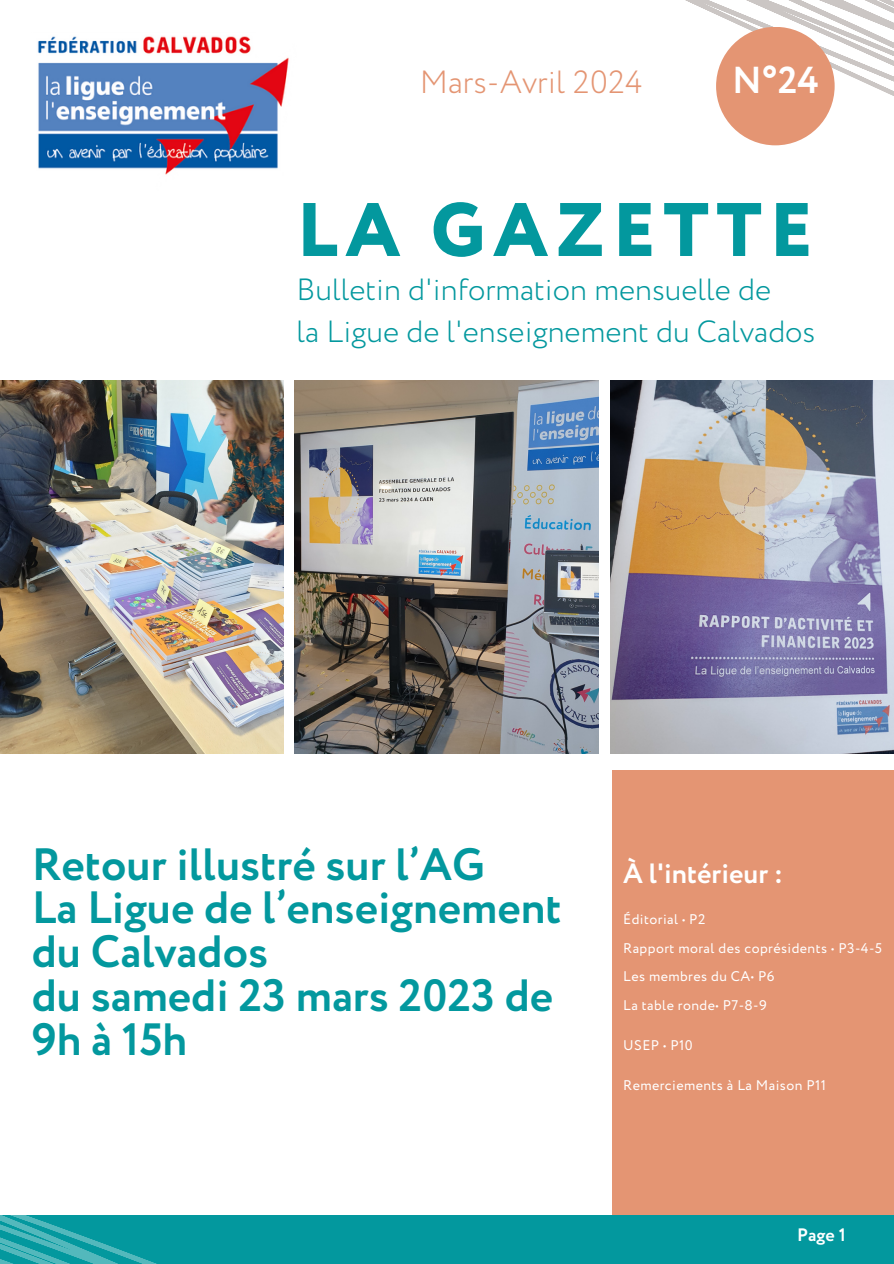
<style>
.page{position:relative;width:894px;height:1264px;background:#fff}
.page>*{position:absolute;margin:0;border:0;box-sizing:border-box;transform-origin:0 0}
.t1{font:800 75.6px "Circe";letter-spacing:.1em;color:#03989e}
.t2{font:700 45.15px/43.8px "Circe";color:#03989e}
.t3{font:700 37.5px "Circe";color:#fff}
.t4{font:300 32.1px "Circe";color:#e49573}
.t5{font:300 30.6px/41.7px "Circe";color:#03989e}
.t6{font:700 27.9px "Circe";color:#fff}
.t7{font:700 18px "Circe";color:#fff}
.t8{font:13.95px "Circe";letter-spacing:.03em;color:#fff}
</style>
<div class="page">
<img style="left:0;top:380px;width:283px;height:374px">
<img style="left:295px;top:380px;width:303px;height:374px">
<img style="left:610px;top:380px;width:283px;height:374px">
<div style="left:612px;top:770px;width:281px;height:461px;background:#e49573"></div>
<svg style="left:685px;top:0;width:208px;height:146px"></svg>
<img style="left:37px;top:36px;width:252px;height:139px">
<div style="left:715px;top:27px;width:119px;height:118px;background:#e49573;border-radius:50%"></div>
<div style="left:0;top:1214px;width:893px;height:49px;background:#03989e"></div>
<svg style="left:0;top:1214px;width:462px;height:49px"></svg>
<h4 class="t4" style="left:419px;top:60px;width:224px">Mars-Avril 2024</h4>
<p class="t3" style="left:731px;top:55px;width:88px">N°24</p>
<p class="t1" style="left:296px;top:179px;width:517px">LA GAZETTE</p>
<p class="t5" style="left:296px;top:270px;width:520px">Bulletin d'information mensuelle de<br>la Ligue de l'enseignement du Calvados</p>
<p class="t2" style="left:32px;top:844px;width:531px">Retour illustré sur l’AG<br>La Ligue de l’enseignement du Calvados<br>du samedi 23 mars 2023 de<br>9h à 15h</p>
<h2 class="t6" style="left:623px;top:854px;width:161px">À l'intérieur :</h2>
<h4 class="t8" style="left:623px;top:909px;width:84px">Éditorial • P2</h4>
<p class="t8" style="left:623px;top:938px;width:260px">Rapport moral des coprésidents • P3-4-5</p>
<h1 class="t8" style="left:623px;top:967px;width:153px">Les membres du CA• P6</h1>
<h3 class="t8" style="left:623px;top:996px;width:145px">La table ronde• P7-8-9</h3>
<p class="t8" style="left:623px;top:1036px;width:71px">USEP • P10</p>
<p class="t8" style="left:623px;top:1076px;width:204px">Remerciements à La Maison P11</p>
<h6 class="t7" style="left:797px;top:1222px;width:50px">Page 1</h6>
</div>
